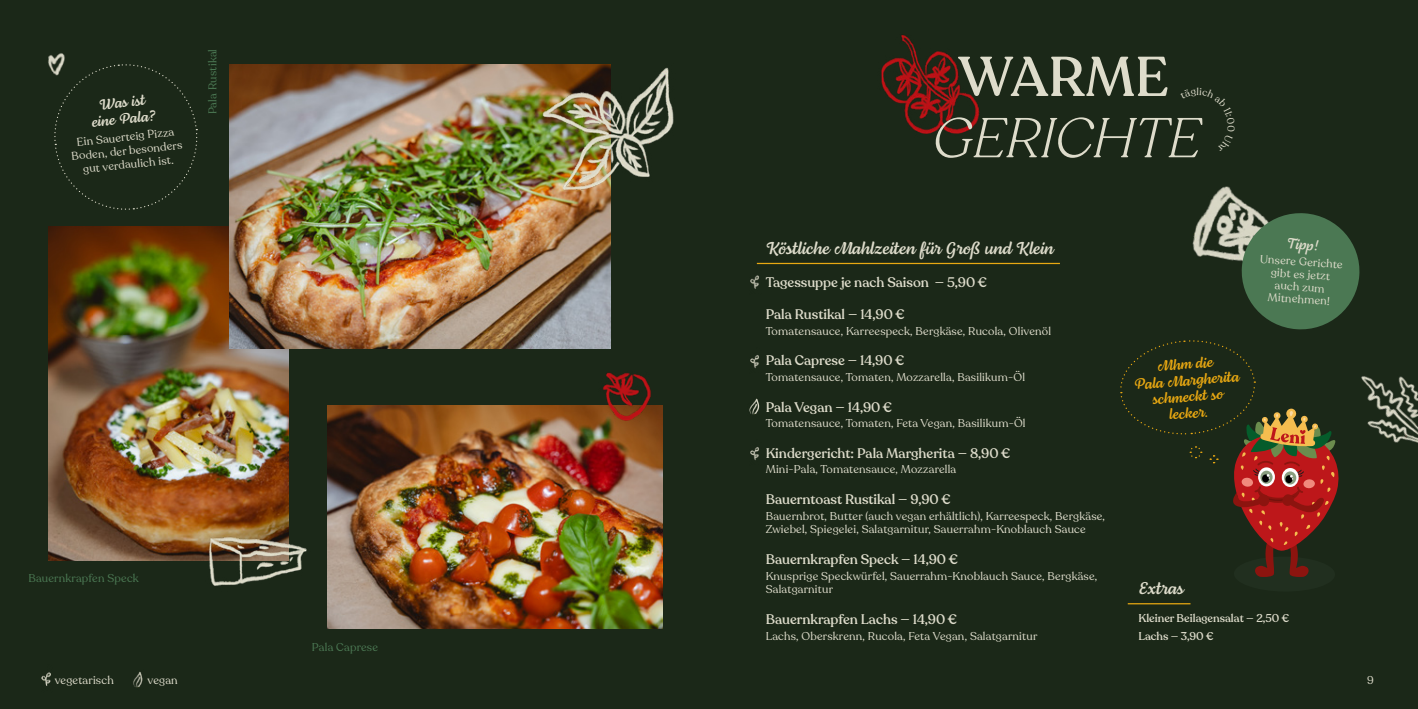
<style>
.page{position:relative;width:1418px;height:709px;background:#fff}
.page>*{position:absolute;margin:0;border:0;box-sizing:border-box;transform-origin:0 0}
.t1{font:italic 300 55.38px "Recoleta";color:#dedccb}
.t2{font:500 55.38px "Recoleta";color:#dedccb}
.t3{font:17.5px "Lemongrass Script";color:#dedccb}
.t4{font:15px/16.4px "Lemongrass Script";color:#e8a812;text-align:center}
.t5{font:15px/16.2px "Lemongrass Script";color:#dedccb;text-align:center}
.t6{font:500 13.75px "Recoleta";color:#dedccb}
.t7{font:11.25px/13.8px "Recoleta";letter-spacing:.02em;color:#dedccb}
.t8{font:11.25px "Recoleta";letter-spacing:.02em;color:#4b7853}
.t9{font:500 11.25px/17px "Recoleta";color:#dedccb}
</style>
<div class="page">
<div style="left:0;top:0;width:1417px;height:709px;background:#1b2818"></div>
<img style="left:41px;top:672px;width:10px;height:14px">
<img style="left:133px;top:671px;width:10px;height:17px">
<img style="left:328px;top:406px;width:334px;height:222px">
<img style="left:592px;top:372px;width:66px;height:63px">
<img style="left:48px;top:53px;width:17px;height:18px">
<img style="left:881px;top:35px;width:99px;height:99px">
<hr style="left:757px;top:263px;width:302px;height:1px;background:#e8a812">
<div style="left:1233px;top:556px;width:102px;height:36px;background:#212f1f;border-radius:50%"></div>
<svg style="left:1120px;top:340px;width:219px;height:237px"></svg>
<img style="left:1322px;top:342px;width:95px;height:136px">
<img style="left:1192px;top:186px;width:65px;height:75px">
<svg style="left:1239px;top:211px;width:121px;height:119px"></svg>
<img style="left:48px;top:227px;width:241px;height:333px">
<img style="left:229px;top:65px;width:381px;height:284px">
<img style="left:533px;top:64px;width:141px;height:131px">
<img style="left:192px;top:533px;width:145px;height:75px">
<img style="left:750px;top:275px;width:9px;height:14px">
<img style="left:750px;top:355px;width:9px;height:14px">
<img style="left:750px;top:447px;width:9px;height:14px">
<img style="left:749px;top:398px;width:10px;height:17px">
<svg style="left:52px;top:62px;width:146px;height:148px"></svg>
<hr style="left:1127px;top:603px;width:63px;height:1px;background:#e8a812">
<h3 class="t5" style="left:89px;top:99px;width:66px;rotate:-6deg">Was ist eine Pala?</h3>
<p class="t7" style="left:69px;top:136px;width:113px;text-align:center;rotate:-6deg">Ein Sauerteig Pizza<br>Boden, der besonders gut verdaulich ist.</p>
<p class="t8" style="left:206px;top:114px;width:67px;rotate:-90deg">Pala Rustikal</p>
<p class="t8" style="left:28px;top:571px;width:112px">Bauernkrapfen Speck</p>
<p class="t8" style="left:312px;top:640px;width:68px">Pala Caprese</p>
<h1 class="t2" style="left:958px;top:43px;width:211px">WARME</h1>
<h1 class="t1" style="left:929px;top:104px;width:285px">GERICHTE</h1>
<h2 class="t3" style="left:765px;top:237px;width:289px">Köstliche Mahlzeiten für Groß und Klein</h2>
<p class="t6" style="left:765px;top:273px;width:223px">Tagessuppe je nach Saison — 5,90 €</p>
<p class="t6" style="left:765px;top:306px;width:141px">Pala Rustikal — 14,90 €</p>
<p class="t7" style="left:765px;top:324px;width:287px">Tomatensauce, Karreespeck, Bergkäse, Rucola, Olivenöl</p>
<p class="t6" style="left:765px;top:352px;width:140px">Pala Caprese — 14,90 €</p>
<p class="t7" style="left:765px;top:370px;width:261px">Tomatensauce, Tomaten, Mozzarella, Basilikum-Öl</p>
<p class="t6" style="left:765px;top:398px;width:128px">Pala Vegan — 14,90 €</p>
<p class="t7" style="left:765px;top:416px;width:261px">Tomatensauce, Tomaten, Feta Vegan, Basilikum-Öl</p>
<p class="t6" style="left:765px;top:444px;width:246px">Kindergericht: Pala Margherita — 8,90 €</p>
<p class="t7" style="left:765px;top:463px;width:192px">Mini-Pala, Tomatensauce, Mozzarella</p>
<p class="t6" style="left:765px;top:491px;width:186px">Bauerntoast Rustikal — 9,90 €</p>
<p class="t7" style="left:765px;top:509px;width:341px">Bauernbrot, Butter (auch vegan erhältlich), Karreespeck, Bergkäse,<br>Zwiebel, Spiegelei, Salatgarnitur, Sauerrahm-Knoblauch Sauce</p>
<p class="t6" style="left:765px;top:551px;width:194px">Bauernkrapfen Speck — 14,90 €</p>
<p class="t7" style="left:765px;top:569px;width:333px">Knusprige Speckwürfel, Sauerrahm-Knoblauch Sauce, Bergkäse,<br>Salatgarnitur</p>
<p class="t6" style="left:765px;top:610px;width:193px">Bauernkrapfen Lachs — 14,90 €</p>
<p class="t7" style="left:765px;top:629px;width:273px">Lachs, Oberskrenn, Rucola, Feta Vegan, Salatgarnitur</p>
<h3 class="t5" style="left:1286px;top:236px;width:34px;rotate:4deg">Tipp!</h3>
<p class="t7" style="left:1260px;top:253px;width:84px;line-height:12.5px;text-align:center;rotate:4deg">Unsere Gerichte gibt es jetzt auch zum<br>Mitnehmen!</p>
<h3 class="t4" style="left:1132px;top:360px;width:107px;rotate:-4deg">Mhm die<br>Pala Margherita schmeckt so lecker.</h3>
<h2 class="t3" style="left:1138px;top:577px;width:47px">Extras</h2>
<p class="t9" style="left:1138px;top:610px;width:152px">Kleiner Beilagensalat — 2,50 €<br>Lachs — 3,90 €</p>
<p class="t7" style="left:55px;top:673px;width:60px">vegetarisch</p>
<p class="t7" style="left:147px;top:673px;width:32px">vegan</p>
<p class="t7" style="left:1366px;top:673px;width:8px">9</p>
</div>
